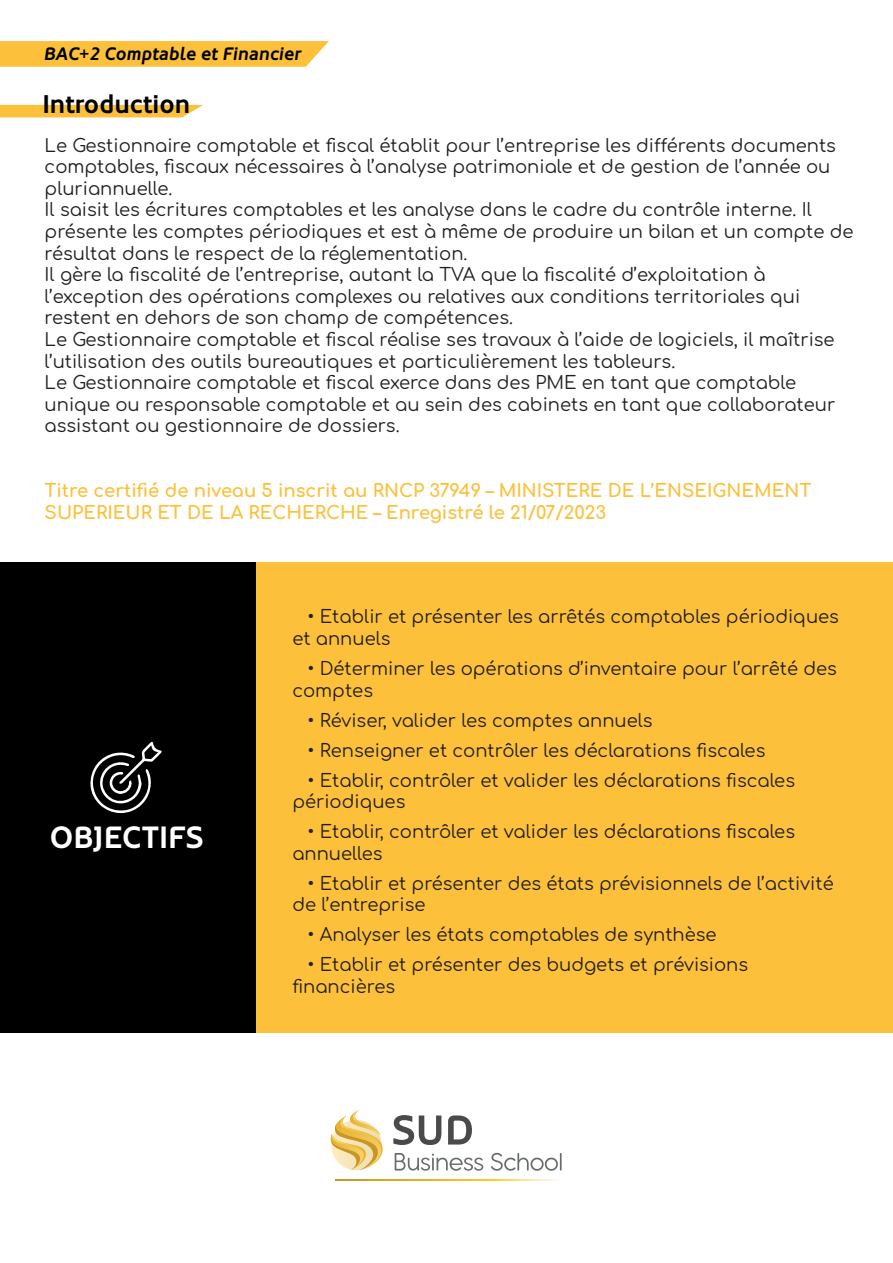
<style>
.page{position:relative;width:893px;height:1263px;background:#fff}
.page>*{position:absolute;margin:0;border:0;box-sizing:border-box;transform-origin:0 0}
.t1{font:700 30.6px "Oblik";color:#fff}
.t2{font:700 25.5px "Oblik";color:#000001}
.t3{font:18px/21.6px "Comfortaa";color:#231f20}
.t4{font:700 18px/21.6px "Comfortaa";color:#fcc03a}
.t5{font:italic 700 18px "Oblik";color:#000001}
</style>
<div class="page">
<svg style="left:0;top:41px;width:329px;height:26px;background:#fcc243"></svg>
<div style="left:0;top:105px;width:203px;height:12px;background:#fcc03a"></div>
<div style="left:255px;top:562px;width:638px;height:470px;background:#fcc03a"></div>
<div style="left:0;top:562px;width:255px;height:470px;background:#000001"></div>
<svg style="left:90px;top:741px;width:72px;height:72px"></svg>
<svg style="left:330px;top:1109px;width:53px;height:61px"></svg>
<svg style="left:335px;top:1179px;width:224px;height:2px"></svg>
<svg style="left:393px;top:1115px;width:48px;height:30px"></svg>
<svg style="left:448px;top:1115px;width:24px;height:29px"></svg>
<svg style="left:395px;top:1153px;width:88px;height:18px"></svg>
<svg style="left:491px;top:1153px;width:71px;height:18px"></svg>
<p class="t5" style="left:43px;top:43px;width:259px">BAC+2 Comptable et Financier</p>
<h2 class="t2" style="left:42px;top:90px;width:150px">Introduction</h2>
<p class="t3" style="left:45px;top:132px;width:810px">Le Gestionnaire comptable et fiscal établit pour l’entreprise les différents documents comptables, fiscaux nécessaires à l’analyse patrimoniale et de gestion de l’année ou pluriannuelle.<br>Il saisit les écritures comptables et les analyse dans le cadre du contrôle interne. Il présente les comptes périodiques et est à même de produire un bilan et un compte de résultat dans le respect de la réglementation.<br>Il gère la fiscalité de l’entreprise, autant la TVA que la fiscalité d’exploitation à l’exception des opérations complexes ou relatives aux conditions territoriales qui restent en dehors de son champ de compétences.<br>Le Gestionnaire comptable et fiscal réalise ses travaux à l’aide de logiciels, il maîtrise l’utilisation des outils bureautiques et particulièrement les tableurs.<br>Le Gestionnaire comptable et fiscal exerce dans des PME en tant que comptable unique ou responsable comptable et au sein des cabinets en tant que collaborateur assistant ou gestionnaire de dossiers.</p>
<p class="t4" style="left:45px;top:478px;width:768px">Titre certifié de niveau 5 inscrit au RNCP 37949 – MINISTERE DE L’ENSEIGNEMENT<br>SUPERIEUR ET DE LA RECHERCHE – Enregistré le 21/07/2023</p>
<h1 class="t1" style="left:49px;top:819px;width:156px">OBJECTIFS</h1>
<p class="t3" style="left:292px;top:604px;width:548px;text-indent:15px">• Etablir et présenter les arrêtés comptables périodiques et annuels</p>
<p class="t3" style="left:292px;top:655px;width:546px;text-indent:15px">• Déterminer les opérations d’inventaire pour l’arrêté des comptes</p>
<p class="t3" style="left:307px;top:707px;width:347px">• Réviser, valider les comptes annuels</p>
<p class="t3" style="left:307px;top:737px;width:459px">• Renseigner et contrôler les déclarations fiscales</p>
<p class="t3" style="left:292px;top:767px;width:504px;text-indent:15px">• Etablir, contrôler et valider les déclarations fiscales périodiques</p>
<p class="t3" style="left:292px;top:818px;width:504px;text-indent:15px">• Etablir, contrôler et valider les déclarations fiscales annuelles</p>
<p class="t3" style="left:292px;top:870px;width:543px;text-indent:15px">• Etablir et présenter des états prévisionnels de l’activité de l’entreprise</p>
<p class="t3" style="left:307px;top:922px;width:411px">• Analyser les états comptables de synthèse</p>
<p class="t3" style="left:292px;top:952px;width:457px;text-indent:15px">• Etablir et présenter des budgets et prévisions financières</p>
</div>
